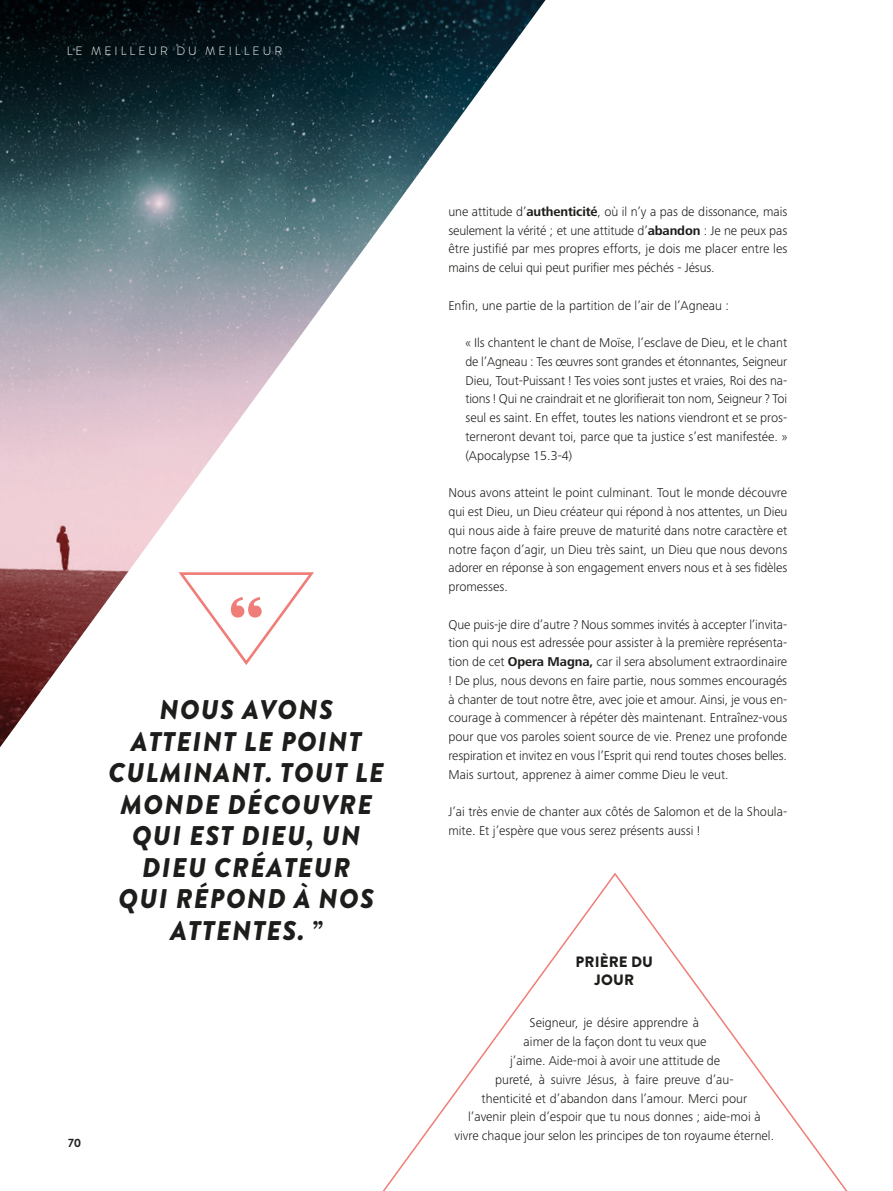
<style>
.page{position:relative;width:893px;height:1191px;background:#fff}
.page>*{position:absolute;margin:0;border:0;box-sizing:border-box;transform-origin:0 0}
.Heading_2{font:italic 900 27px/31.5px "Brandon Grotesque";letter-spacing:.05em;color:#1d1d1b;text-align:center}
.t1{font:900 15px/18.8px "Brandon Grotesque";letter-spacing:.01em;color:#1d1d1b;text-align:center}
.Text{font:300 13.2px/18.8px "Frutiger Next Pro";color:#1d1d1b;text-align:justify}
.Text_4mm{font:300 13.2px/18.8px "Frutiger Next Pro";color:#1d1d1b;text-align:justify}
.Einf__Abs{font:300 12px "Brandon Grotesque";letter-spacing:.25em;color:#fff}
.Einf__Abs-2{font:700 12px "Brandon Grotesque";color:#1d1d1b}
.s1{font-weight:700}
</style>
<div class="page">
<img style="left:0;top:0;width:545px;height:747px">
<svg style="left:177px;top:570px;width:140px;height:97px"></svg>
<svg style="left:382px;top:873px;width:466px;height:318px"></svg>
<p class="Einf__Abs" style="left:67px;top:43px;width:217px">LE MEILLEUR DU MEILLEUR</p>
<p class="Heading_2" style="left:108px;top:694px;width:277px">NOUS AVONS<br>ATTEINT LE POINT<br>CULMINANT. TOUT LE<br>MONDE DÉCOUVRE<br>QUI EST DIEU, UN<br>DIEU CRÉATEUR<br>QUI RÉPOND À NOS<br>ATTENTES. ”</p>
<p class="Einf__Abs-2" style="left:68px;top:1134px;width:15px">70</p>
<p class="Text" style="left:448px;top:202px;width:340px">une attitude d’<span class="s1">authenticité</span>, où il n’y a pas de dissonance, mais seulement la vérité ; et une attitude d’<span class="s1">abandon</span> : Je ne peux pas être justifié par mes propres efforts, je dois me placer entre les mains de celui qui peut purifier mes péchés - Jésus.</p>
<p class="Text" style="left:448px;top:296px;width:282px">Enfin, une partie de la partition de l’air de l’Agneau :</p>
<p class="Text_4mm" style="left:465px;top:333px;width:323px">« Ils chantent le chant de Moïse, l’esclave de Dieu, et le chant de l’Agneau : Tes œuvres sont grandes et étonnantes, Seigneur Dieu, Tout-Puissant ! Tes voies sont justes et vraies, Roi des na&shy;tions ! Qui ne craindrait et ne glorifierait ton nom, Seigneur ? Toi seul es saint. En effet, toutes les nations viendront et se pros&shy;terneront devant toi, parce que ta justice s’est manifestée. » (Apocalypse 15.3-4)</p>
<p class="Text" style="left:448px;top:483px;width:341px">Nous avons atteint le point culminant. Tout le monde découvre qui est Dieu, un Dieu créateur qui répond à nos attentes, un Dieu qui nous aide à faire preuve de maturité dans notre caractère et notre façon d’agir, un Dieu très saint, un Dieu que nous devons adorer en réponse à son engagement envers nous et à ses fidèles promesses.</p>
<p class="Text" style="left:448px;top:615px;width:340px">Que puis-je dire d’autre ? Nous sommes invités à accepter l’invita&shy;tion qui nous est adressée pour assister à la première représenta&shy;tion de cet <span class="s1">Opera Magna,</span> car il sera absolument extraordinaire ! De plus, nous devons en faire partie, nous sommes encouragés à chanter de tout notre être, avec joie et amour. Ainsi, je vous en&shy;courage à commencer à répéter dès maintenant. Entraînez-vous pour que vos paroles soient source de vie. Prenez une profonde respiration et invitez en vous l’Esprit qui rend toutes choses belles.<br>Mais surtout, apprenez à aimer comme Dieu le veut.</p>
<p class="Text" style="left:448px;top:802px;width:340px">J’ai très envie de chanter aux côtés de Salomon et de la Shoula&shy;mite. Et j’espère que vous serez présents aussi !</p>
<p class="t1" style="left:576px;top:952px;width:79px">PRIÈRE DU<br>JOUR</p>
<p class="Text" style="left:455px;top:1013px;width:321px;text-align:center">Seigneur, je désire apprendre à<br>aimer de la façon dont tu veux que<br>j’aime. Aide-moi à avoir une attitude de<br>pureté, à suivre Jésus, à faire preuve d’au-<br>thenticité et d’abandon dans l’amour. Merci pour<br>l’avenir plein d’espoir que tu nous donnes ; aide-moi à vivre chaque jour selon les principes de ton royaume éternel.</p>
</div>
